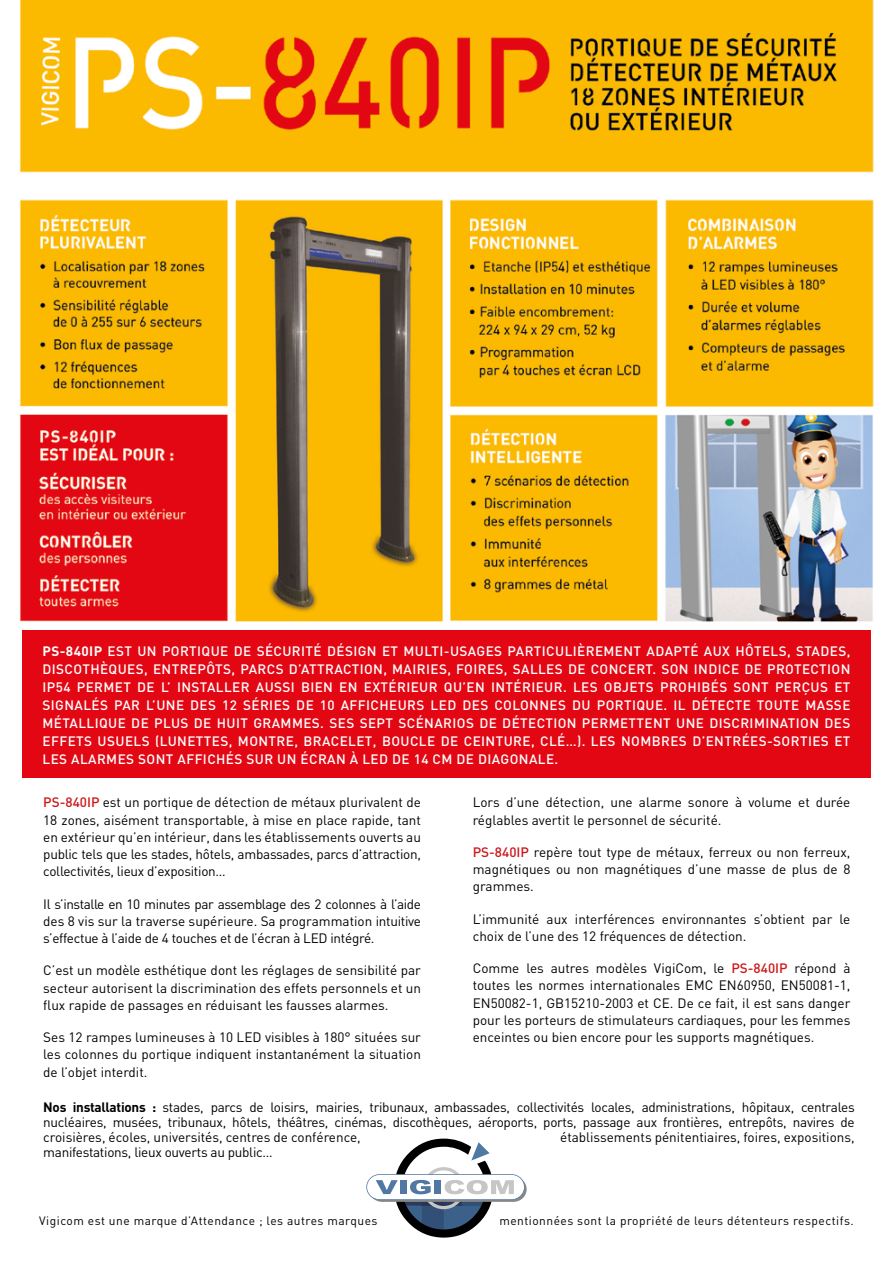
<style>
.page{position:relative;width:893px;height:1263px;background:#fff}
.page>*{position:absolute;margin:0;border:0;box-sizing:border-box;transform-origin:0 0}
.t1{font:13.5px/17.2px "DIN";color:#000;text-align:justify}
.t2{font:500 13.5px/18px "DIN";letter-spacing:.03em;color:#fff;text-align:justify}
.t3{font:13.5px "DIN";letter-spacing:-.02em;color:#000}
.t4{font:12px "DIN";letter-spacing:.04em;color:#000}
.s1{font-weight:700}
.s2{font-weight:500;color:#cd171a}
</style>
<div class="page">
<img style="left:20px;top:0;width:854px;height:1238px">
<div style="left:22px;top:630px;width:849px;height:148px;background:#e30613"></div>
<svg style="left:366px;top:1138px;width:161px;height:99px"></svg>
<p class="t2" style="left:43px;top:642px;width:809px"><span class="s1">PS-840IP</span> EST UN PORTIQUE DE SÉCURITÉ DÉSIGN ET MULTI-USAGES PARTICULIÈREMENT ADAPTÉ AUX HÔTELS, STADES, DISCOTHÈQUES, ENTREPÔTS, PARCS D’ATTRACTION, MAIRIES, FOIRES, SALLES DE CONCERT. SON INDICE DE PROTECTION IP54 PERMET DE L’ INSTALLER AUSSI BIEN EN EXTÉRIEUR QU’EN INTÉRIEUR. LES OBJETS PROHIBÉS SONT PERÇUS ET SIGNALÉS PAR L’UNE DES 12 SÉRIES DE 10 AFFICHEURS LED DES COLONNES DU PORTIQUE. IL DÉTECTE TOUTE MASSE MÉTALLIQUE DE PLUS DE HUIT GRAMMES. SES SEPT SCÉNARIOS DE DÉTECTION PERMETTENT UNE DISCRIMINATION DES EFFETS USUELS (LUNETTES, MONTRE, BRACELET, BOUCLE DE CEINTURE, CLÉ…). LES NOMBRES D’ENTRÉES-SORTIES ET LES ALARMES SONT AFFICHÉS SUR UN ÉCRAN À LED DE 14 CM DE DIAGONALE.</p>
<p class="t1" style="left:43px;top:794px;width:379px"><span class="s2">PS-840IP</span> est un portique de détection de métaux plurivalent de 18 zones, aisément transportable, à mise en place rapide, tant en extérieur qu’en intérieur, dans les établissements ouverts au public tels que les stades, hôtels, ambassades, parcs d’attraction, collectivités, lieux d’exposition…</p>
<p class="t1" style="left:43px;top:895px;width:379px">Il s’installe en 10 minutes par assemblage des 2 colonnes à l’aide des 8 vis sur la traverse supérieure. Sa programmation intuitive s’effectue à l’aide de 4 touches et de l’écran à LED intégré.</p>
<p class="t1" style="left:43px;top:962px;width:379px">C’est un modèle esthétique dont les réglages de sensibilité par secteur autorisent la discrimination des effets personnels et un flux rapide de passages en réduisant les fausses alarmes.</p>
<p class="t1" style="left:43px;top:1028px;width:379px">Ses 12 rampes lumineuses à 10 LED visibles à 180° situées sur les colonnes du portique indiquent instantanément la situation de l’objet interdit.</p>
<p class="t1" style="left:43px;top:1099px;width:813px;line-height:15px"><span class="s1">Nos installations :</span> stades, parcs de loisirs, mairies, tribunaux, ambassades, collectivités locales, administrations, hôpitaux, centrales nucléaires, musées, tribunaux, hôtels, théâtres, cinémas, discothèques, aéroports, ports, passage aux frontières, entrepôts, navires de croisières, écoles, universités, centres de conférence,</p>
<p class="t1" style="left:473px;top:793px;width:379px">Lors d’une détection, une alarme sonore à volume et durée réglables avertit le personnel de sécurité.</p>
<p class="t1" style="left:473px;top:843px;width:379px"><span class="s2">PS-840IP</span> repère tout type de métaux, ferreux ou non ferreux, magnétiques ou non magnétiques d’une masse de plus de 8 grammes.</p>
<p class="t1" style="left:473px;top:910px;width:379px">L’immunité aux interférences environnantes s’obtient par le choix de l’une des 12 fréquences de détection.</p>
<p class="t1" style="left:473px;top:959px;width:379px">Comme les autres modèles VigiCom, le <span class="s2">PS-840IP</span> répond à toutes les normes internationales EMC EN60950, EN50081-1, EN50082-1, GB15210-2003 et CE. De ce fait, il est sans danger pour les porteurs de stimulateurs cardiaques, pour les femmes enceintes ou bien encore pour les supports magnétiques.</p>
<p class="t1" style="left:560px;top:1128px;width:296px">établissements pénitentiaires, foires, expositions,</p>
<p class="t3" style="left:43px;top:1143px;width:231px">manifestations, lieux ouverts au public…</p>
<p class="t4" style="left:39px;top:1213px;width:340px">Vigicom est une marque d’Attendance ; les autres marques</p>
<p class="t4" style="left:499px;top:1213px;width:356px">mentionnées sont la propriété de leurs détenteurs respectifs.</p>
</div>
